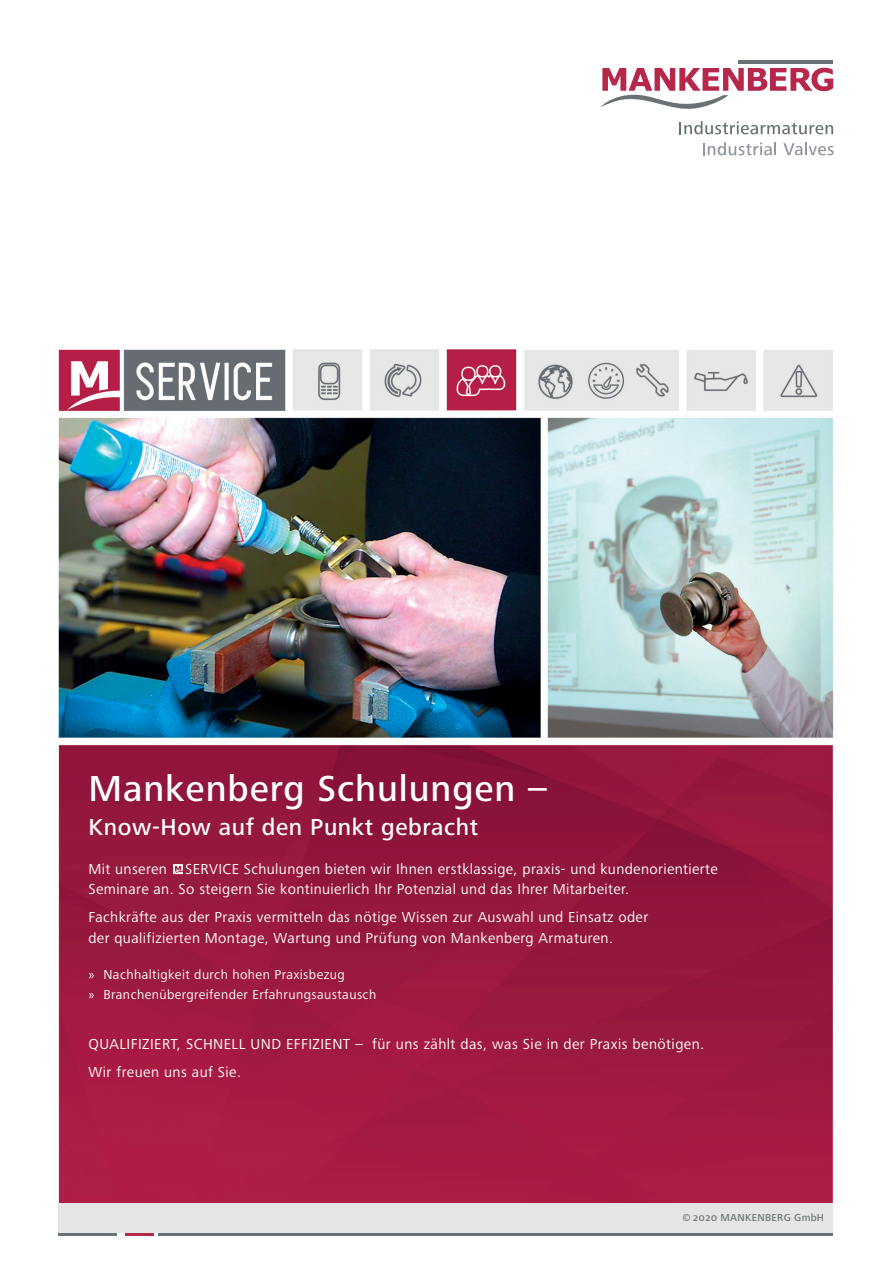
<style>
.page{position:relative;width:893px;height:1263px;background:#fff}
.page>*{position:absolute;margin:0;border:0;box-sizing:border-box;transform-origin:0 0}
.t1{font:500 37.5px "Frutiger Next Pro";letter-spacing:.025em;color:#fff}
.t2{font:500 24px "Frutiger Next Pro";letter-spacing:.025em;color:#fff}
.t3{font:15px/19.5px "Frutiger Next Pro";letter-spacing:.025em;color:#fff}
.t4{font:13.5px/19.5px "Frutiger Next Pro";letter-spacing:.03em;color:#fff}
.t5{font:500 10.5px "Frutiger Next Pro";letter-spacing:.025em;color:#697374}
</style>
<div class="page">
<img style="left:58px;top:349px;width:776px;height:854px">
<div style="left:59px;top:1203px;width:774px;height:30px;background:#e4e5e7"></div>
<hr style="left:59px;top:1233px;width:58px;height:3px;background:#697374">
<hr style="left:125px;top:1233px;width:28px;height:3px;background:#b6274b">
<hr style="left:158px;top:1233px;width:675px;height:3px;background:#697374">
<svg style="left:173px;top:864px;width:10px;height:10px"></svg>
<hr style="left:738px;top:60px;width:95px;height:4px;background:#697374">
<svg style="left:600px;top:68px;width:233px;height:41px"></svg>
<svg style="left:679px;top:121px;width:154px;height:13px"></svg>
<svg style="left:703px;top:142px;width:73px;height:13px"></svg>
<svg style="left:783px;top:142px;width:51px;height:13px"></svg>
<h1 class="t1" style="left:88px;top:767px;width:460px">Mankenberg Schulungen –</h1>
<h2 class="t2" style="left:88px;top:814px;width:391px">Know-How auf den Punkt gebracht</h2>
<p class="t3" style="left:88px;top:859px;width:631px">Mit unseren SERVICE Schulungen bieten wir Ihnen erstklassige, praxis- und kundenorientierte<br>Seminare an. So steigern Sie kontinuierlich Ihr Potenzial und das Ihrer Mitarbeiter.</p>
<p class="t3" style="left:88px;top:906px;width:561px;line-height:20.9px">Fachkräfte aus der Praxis vermitteln das nötige Wissen zur Auswahl und Einsatz oder der qualifizierten Montage, Wartung und Prüfung von Mankenberg Armaturen.</p>
<p class="t4" style="left:88px;top:965px;width:289px">» Nachhaltigkeit durch hohen Praxisbezug<br>» Branchenübergreifender Erfahrungsaustausch</p>
<p class="t3" style="left:88px;top:1029px;width:617px;line-height:28px">QUALIFIZIERT, SCHNELL UND EFFIZIENT – für uns zählt das, was Sie in der Praxis benötigen.<br>Wir freuen uns auf Sie.</p>
<p class="t5" style="left:682px;top:1212px;width:143px">© 2020 MANKENBERG GmbH</p>
</div>
